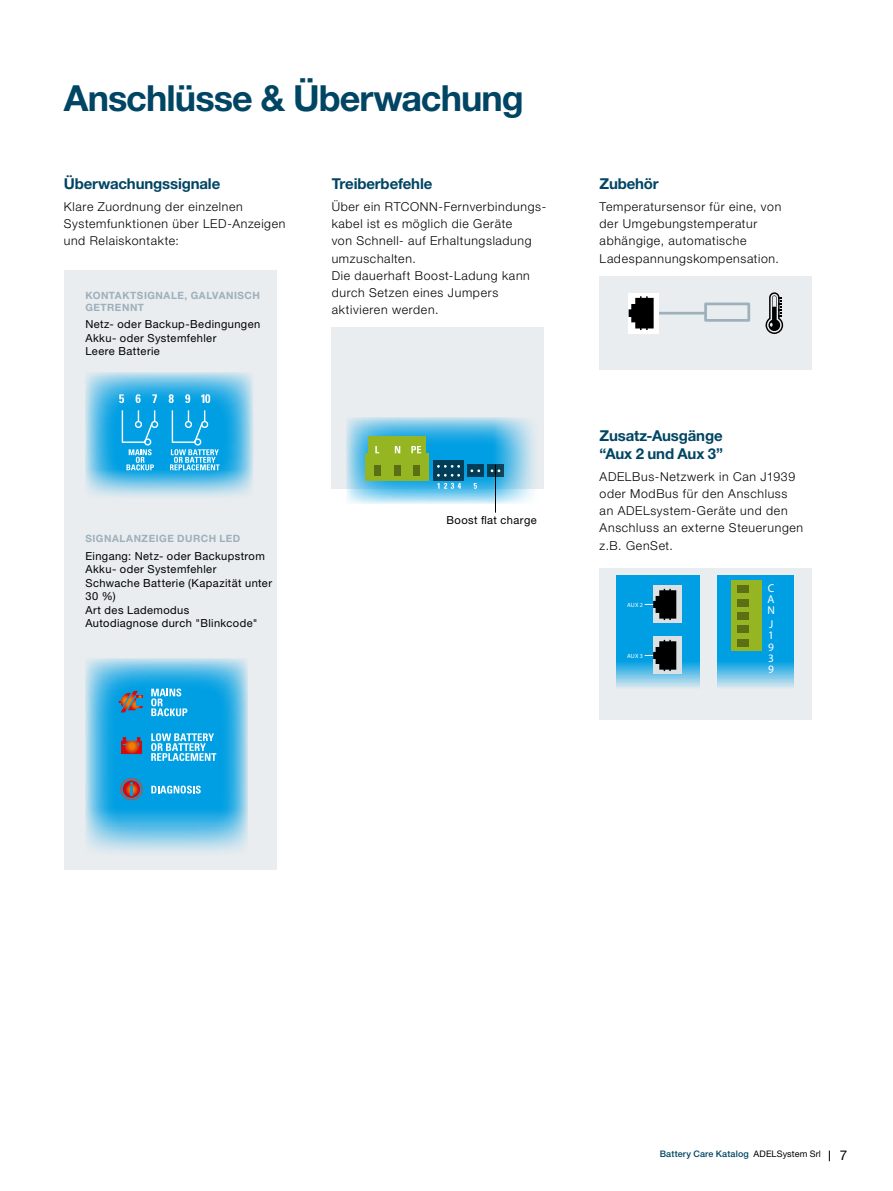
<style>
.page{position:relative;width:893px;height:1191px;background:#fff}
.page>*{position:absolute;margin:0;border:0;box-sizing:border-box;transform-origin:0 0}
.t1{font:700 36px "Helvetica Neue LT Std";letter-spacing:-.025em;color:#004563}
.t2{font:700 15px/18px "Helvetica Neue LT Std";letter-spacing:-.01em;color:#004563}
.t3{font:13.5px "Helvetica Neue LT Std";color:#000}
.t4{font:300 12.3px/17.2px "Helvetica Neue LT Std";letter-spacing:.055em;color:#000}
.t5{font:11.4px/11.4px "Myriad Pro";color:#fff;text-align:justify}
.t6{font:11.1px/13.5px "Helvetica Neue LT Std";letter-spacing:.035em;color:#000}
.t7{font:700 10.05px/12px "Helvetica Neue LT Std";letter-spacing:.05em;color:#9db0bb}
.t8{font:500 9px "Helvetica Neue LT Std";letter-spacing:.015em;color:#004563}
.t9{font:6.15px "Myriad Pro";letter-spacing:.01em;color:#fff}
.s1{font-weight:400;color:#000}
</style>
<div class="page">
<div style="left:332px;top:327px;width:212px;height:162px;background:#e9edf0"></div>
<div style="left:64px;top:270px;width:213px;height:600px;background:#e9edf0"></div>
<svg style="left:85px;top:372px;width:168px;height:125px;background:#62bfe8"></svg>
<svg style="left:119px;top:394px;width:5px;height:9px"></svg>
<svg style="left:136px;top:394px;width:5px;height:9px"></svg>
<svg style="left:152px;top:394px;width:5px;height:9px"></svg>
<svg style="left:169px;top:394px;width:5px;height:9px"></svg>
<svg style="left:185px;top:394px;width:5px;height:9px"></svg>
<svg style="left:201px;top:394px;width:9px;height:9px"></svg>
<svg style="left:121px;top:409px;width:38px;height:61px;background:#2bafe7"></svg>
<svg style="left:170px;top:409px;width:50px;height:61px;background:#32b1e8"></svg>
<svg style="left:85px;top:658px;width:163px;height:194px;background:#47b6e6"></svg>
<svg style="left:151px;top:688px;width:36px;height:28px"></svg>
<svg style="left:119px;top:691px;width:24px;height:21px"></svg>
<svg style="left:151px;top:733px;width:65px;height:28px;background:#63c4ed"></svg>
<svg style="left:121px;top:737px;width:21px;height:17px"></svg>
<svg style="left:151px;top:785px;width:50px;height:8px"></svg>
<svg style="left:123px;top:780px;width:17px;height:18px"></svg>
<div style="left:120px;top:778px;width:23px;height:22px;border:1px solid #e74011;border-radius:50%"></div>
<svg style="left:130px;top:782px;width:3px;height:13px"></svg>
<svg style="left:346px;top:417px;width:189px;height:86px;background:#70c5ea"></svg>
<div style="left:433px;top:460px;width:31px;height:21px;background:#003d58"></div>
<div style="left:467px;top:464px;width:17px;height:13px;background:#003d58"></div>
<svg style="left:487px;top:464px;width:17px;height:13px"></svg>
<div style="left:365px;top:454px;width:64px;height:27px;background:#96b522"></div>
<div style="left:368px;top:436px;width:58px;height:25px;background:#96b522"></div>
<svg style="left:437px;top:474px;width:23px;height:2px"></svg>
<svg style="left:470px;top:469px;width:10px;height:3px"></svg>
<svg style="left:491px;top:469px;width:9px;height:3px"></svg>
<svg style="left:437px;top:465px;width:23px;height:3px"></svg>
<div style="left:374px;top:465px;width:7px;height:10px;background:#5c6f14"></div>
<div style="left:394px;top:465px;width:7px;height:10px;background:#5c6f14"></div>
<div style="left:413px;top:465px;width:7px;height:10px;background:#5c6f14"></div>
<svg style="left:437px;top:483px;width:24px;height:6px"></svg>
<svg style="left:474px;top:483px;width:3px;height:6px"></svg>
<hr style="left:495px;top:465px;width:1px;height:47px;background:#000">
<svg style="left:375px;top:446px;width:4px;height:7px"></svg>
<svg style="left:395px;top:446px;width:5px;height:7px"></svg>
<svg style="left:411px;top:446px;width:10px;height:7px"></svg>
<div style="left:600px;top:568px;width:212px;height:151px;background:#e9edf0"></div>
<svg style="left:617px;top:575px;width:83px;height:113px;background:#23aae4"></svg>
<div style="left:653px;top:585px;width:28px;height:38px;background:#dae0e3"></div>
<svg style="left:645px;top:589px;width:31px;height:31px"></svg>
<div style="left:653px;top:636px;width:28px;height:38px;background:#dae0e3"></div>
<svg style="left:645px;top:640px;width:31px;height:31px"></svg>
<div style="left:600px;top:276px;width:212px;height:94px;background:#e9edf0"></div>
<hr style="left:656px;top:312px;width:65px;height:2px;background:#9db0bb">
<div style="left:704px;top:302px;width:46px;height:20px;background:#e9edf0;border:3px solid #9db0bb"></div>
<div style="left:629px;top:293px;width:30px;height:40px;background:#fff"></div>
<svg style="left:629px;top:296px;width:25px;height:34px"></svg>
<svg style="left:765px;top:292px;width:18px;height:42px"></svg>
<svg style="left:717px;top:575px;width:76px;height:113px;background:#24aae2"></svg>
<div style="left:731px;top:580px;width:30px;height:71px;background:#96b522"></div>
<div style="left:737px;top:585px;width:12px;height:8px;background:#5c6f14"></div>
<div style="left:737px;top:599px;width:12px;height:7px;background:#5c6f14"></div>
<div style="left:737px;top:612px;width:12px;height:8px;background:#5c6f14"></div>
<div style="left:737px;top:625px;width:12px;height:8px;background:#5c6f14"></div>
<div style="left:737px;top:638px;width:12px;height:8px;background:#5c6f14"></div>
<h1 class="t1" style="left:64px;top:76px;width:462px">Anschlüsse &amp; Überwachung</h1>
<p class="t2" style="left:64px;top:175px;width:158px">Überwachungssignale</p>
<p class="t4" style="left:64px;top:198px;width:223px">Klare Zuordnung der einzelnen<br>Systemfunktionen über LED-Anzeigen und Relaiskontakte:</p>
<p class="t7" style="left:85px;top:289px;width:176px">KONTAKTSIGNALE, GALVANISCH<br>GETRENNT</p>
<p class="t6" style="left:85px;top:317px;width:176px">Netz- oder Backup-Bedingungen<br>Akku- oder Systemfehler<br>Leere Batterie</p>
<p class="t2" style="left:332px;top:175px;width:102px">Treiberbefehle</p>
<p class="t4" style="left:332px;top:198px;width:216px">Über ein RTCONN-Fernverbindungs&shy;kabel ist es möglich die Geräte<br>von Schnell- auf Erhaltungsladung umzuschalten.<br>Die dauerhaft Boost-Ladung kann durch Setzen eines Jumpers aktivieren werden.</p>
<p class="t7" style="left:85px;top:532px;width:156px">SIGNALANZEIGE DURCH LED</p>
<p class="t6" style="left:85px;top:548px;width:188px">Eingang: Netz- oder Backupstrom<br>Akku- oder Systemfehler<br>Schwache Batterie (Kapazität unter<br>30 %)<br>Art des Lademodus<br>Autodiagnose durch "Blinkcode"</p>
<p class="t6" style="left:446px;top:513px;width:92px">Boost flat charge</p>
<p class="t2" style="left:600px;top:175px;width:61px">Zubehör</p>
<p class="t4" style="left:600px;top:198px;width:183px">Temperatursensor für eine, von der Umgebungstemperatur abhängige, automatische<br>Ladespannungskompensation.</p>
<p class="t2" style="left:600px;top:426px;width:125px">Zusatz-Ausgänge “Aux 2 und Aux 3”</p>
<p class="t4" style="left:600px;top:467px;width:205px">ADELBus-Netzwerk in Can J1939 oder ModBus für den Anschluss an ADELsystem-Geräte und den<br>Anschluss an externe Steuerungen z.B. GenSet.</p>
<p class="t9" style="left:627px;top:601px;width:17px">AUX 2</p>
<p class="t9" style="left:627px;top:652px;width:17px">AUX 3</p>
<p class="t5" style="left:767px;top:582px;width:9px">C A N</p>
<p class="t5" style="left:768px;top:618px;width:7px">J 1<br>9<br>3<br>9</p>
<p class="t8" style="left:660px;top:1148px;width:163px">Battery Care Katalog <span class="s1">ADELSystem Srl</span></p>
<p class="t3" style="left:840px;top:1147px;width:9px">7</p>
</div>
